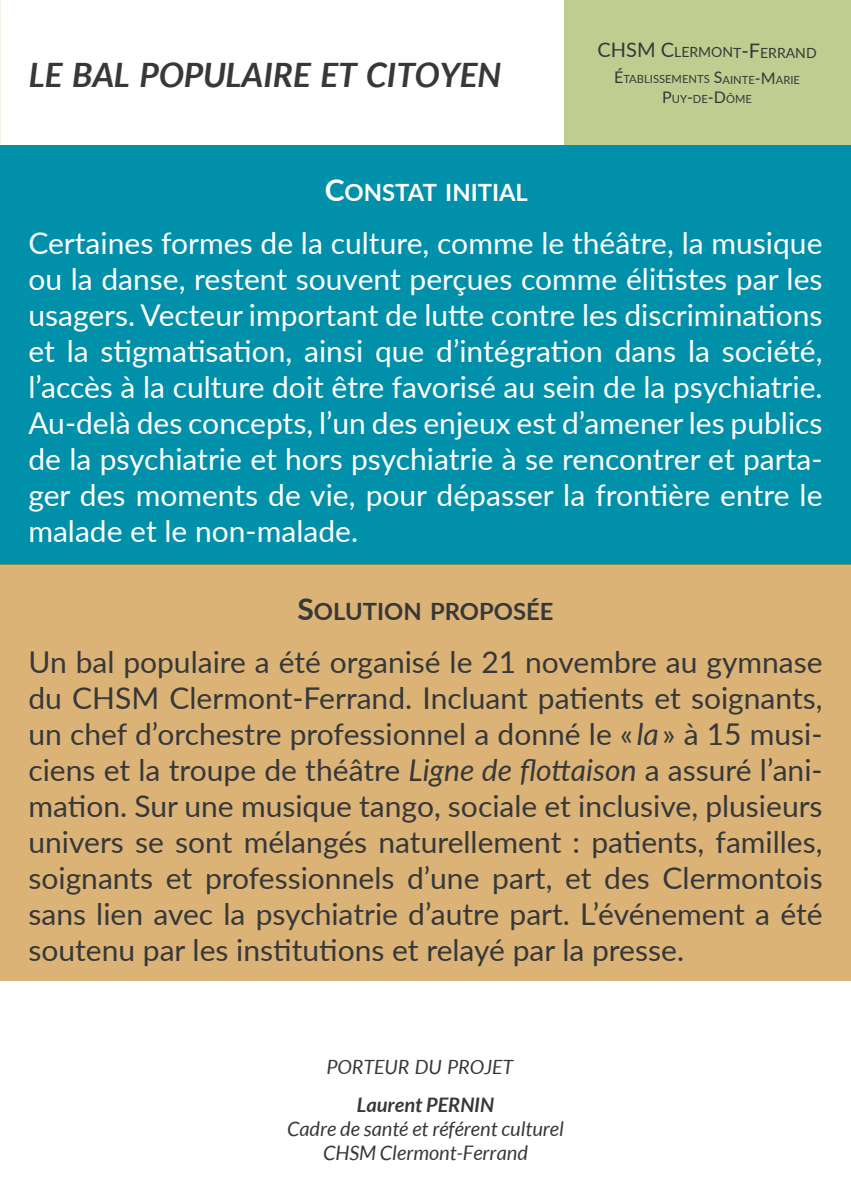
<style>
.page{position:relative;width:851px;height:1191px;background:#fff}
.page>*{position:absolute;margin:0;border:0;box-sizing:border-box;transform-origin:0 0}
.t1{font:italic 700 33.6px "Lato";color:#36383a}
.t2{font:30px/36px "Lato";color:#36383a;text-align:justify}
.t3{font:30px/36px "Lato";color:#fff;text-align:justify}
.t4{font:700 23.8px "Lato";color:#36383a}
.t5{font:700 23.8px "Lato";color:#fff}
.t6{font:italic 20px/24px "Lato";color:#36383a;text-align:center}
.t7{font:italic 19.6px "Lato";color:#36383a}
.t8{font:14px "Lato";color:#36383a}
.t9{font:11.2px/19.2px "Lato";color:#36383a;text-align:center}
.s1{font-size:30px}
.s2{font-size:20px}
.s3{font-size:16px}
.s4{font-style:italic}
.s5{font-weight:700}
</style>
<div class="page">
<div style="left:564px;top:0;width:286px;height:146px;background:#c0cd90"></div>
<div style="left:0;top:146px;width:850px;height:418px;background:#0090aa"></div>
<div style="left:0;top:564px;width:850px;height:417px;background:#dcb376"></div>
<h1 class="t1" style="left:29px;top:55px;width:473px">LE BAL POPULAIRE ET CITOYEN</h1>
<p class="t5" style="left:325px;top:175px;width:205px"><span class="s1">C</span>ONSTAT INITIAL</p>
<p class="t8" style="left:597px;top:42px;width:220px"><span class="s2">CHSM C</span>LERMONT<span class="s2">-F</span>ERRAND</p>
<p class="t9" style="left:614px;top:69px;width:187px"><span class="s3">É</span>TABLISSEM ENTS <span class="s3">S</span>AINTE<span class="s3">-M</span>ARIE<br><span class="s3">P</span>UY<span class="s3">-</span>DE<span class="s3">-D</span>ÔM E</p>
<p class="t3" style="left:28px;top:224px;width:795px">Certaines formes de la culture, comme le théâtre, la musique ou la danse, restent souvent perçues comme élitistes par les usagers. Vecteur important de lutte contre les discriminations et la stigmatisation, ainsi que d’intégration dans la société, l’accès à la culture doit être favorisé au sein de la psychiatrie.<br>Au-delà des concepts, l’un des enjeux est d’amener les publics de la psychiatrie et hors psychiatrie à se rencontrer et parta&shy;ger des moments de vie, pour dépasser la frontière entre le malade et le non-malade.</p>
<p class="t4" style="left:297px;top:594px;width:257px"><span class="s1">S</span>OLUTION PROPOSÉE</p>
<p class="t2" style="left:28px;top:643px;width:795px">Un bal populaire a été organisé le 21 novembre au gymnase du CHSM Clermont-Ferrand. Incluant patients et soignants, un chef d’orchestre professionnel a donné le « <span class="s4">la</span> » à 15 musi&shy;ciens et la troupe de théâtre <span class="s4">Ligne de flottaison</span> a assuré l’ani&shy;mation. Sur une musique tango, sociale et inclusive, plusieurs univers se sont mélangés naturellement : patients, familles, soignants et professionnels d’une part, et des Clermontois sans lien avec la psychiatrie d’autre part. L’événement a été soutenu par les institutions et relayé par la presse.</p>
<p class="t7" style="left:326px;top:1056px;width:188px">PORTEUR DU PROJET</p>
<p class="t6" style="left:287px;top:1093px;width:278px"><span class="s5">Laurent PERNIN<br></span>Cadre de santé et référent culturel<br>CHSM Clermont-Ferrand</p>
</div>
